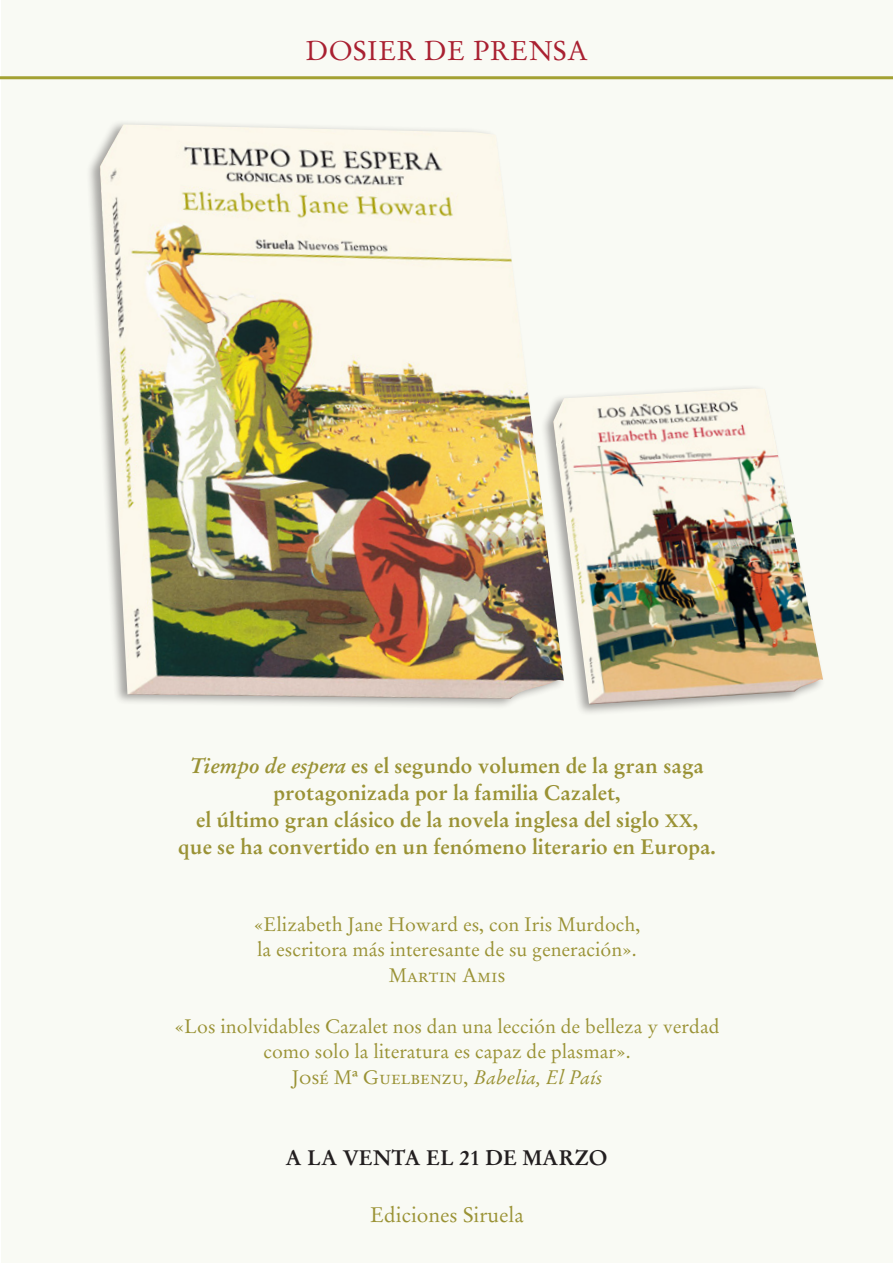
<style>
.page{position:relative;width:893px;height:1263px;background:#fff}
.page>*{position:absolute;margin:0;border:0;box-sizing:border-box;transform-origin:0 0}
.firma_cita{font:27px "Stempel Garamond LT Std";letter-spacing:.02em;color:#a92031}
.Firma{font:700 21px/27px "Stempel Garamond LT Std";color:#9a9235;text-align:center}
.Firma-2{font:700 21px "Stempel Garamond LT Std";color:#231f20}
.t1{font:21px "Stempel Garamond LT Std";color:#9a9235}
.Firma-3{font:19.5px/25.5px "Stempel Garamond LT Std";color:#9a9235}
.s1{font-style:italic}
.s2{font-size:18px}
</style>
<div class="page">
<div style="left:1px;top:1px;width:892px;height:1262px;background:#f9faf4"></div>
<hr style="left:0;top:76px;width:893px;height:3px;background:#a3a132">
<div style="left:86px;top:119px;width:480px;height:591px;background:#231f20;opacity:.4"></div>
<img style="left:100px;top:124px;width:464px;height:575px">
<div style="left:540px;top:384px;width:285px;height:331px;background:#231f20;opacity:.4"></div>
<img style="left:553px;top:388px;width:270px;height:316px">
<p class="firma_cita" style="left:306px;top:34px;width:284px">DOSIER DE PRENSA</p>
<p class="Firma" style="left:178px;top:752px;width:539px"><span class="s1">Tiempo de espera</span> es el segundo volumen de la gran saga protagonizada por la familia Cazalet,<br>el último gran clásico de la novela inglesa del siglo <span class="s2">XX</span>, que se ha convertido en un fenómeno literario en Europa.</p>
<p class="Firma-3" style="left:254px;top:911px;width:388px">«Elizabeth Jane Howard es, con Iris Murdoch, la escritora más interesante de su generación».</p>
<p class="Firma-3" style="left:389px;top:962px;width:118px">Martin Amis</p>
<p class="Firma-3" style="left:174px;top:1013px;width:546px;text-align:center">«Los inolvidables Cazalet nos dan una lección de belleza y verdad como solo la literatura es capaz de plasmar».</p>
<p class="Firma-3" style="left:292px;top:1064px;width:312px">José Mª Guelbenzu, <span class="s1">Babelia, El País</span></p>
<p class="Firma-2" style="left:285px;top:1144px;width:324px">A LA VENTA EL 21 DE MARZO</p>
<p class="t1" style="left:370px;top:1202px;width:155px">Ediciones Siruela</p>
</div>
